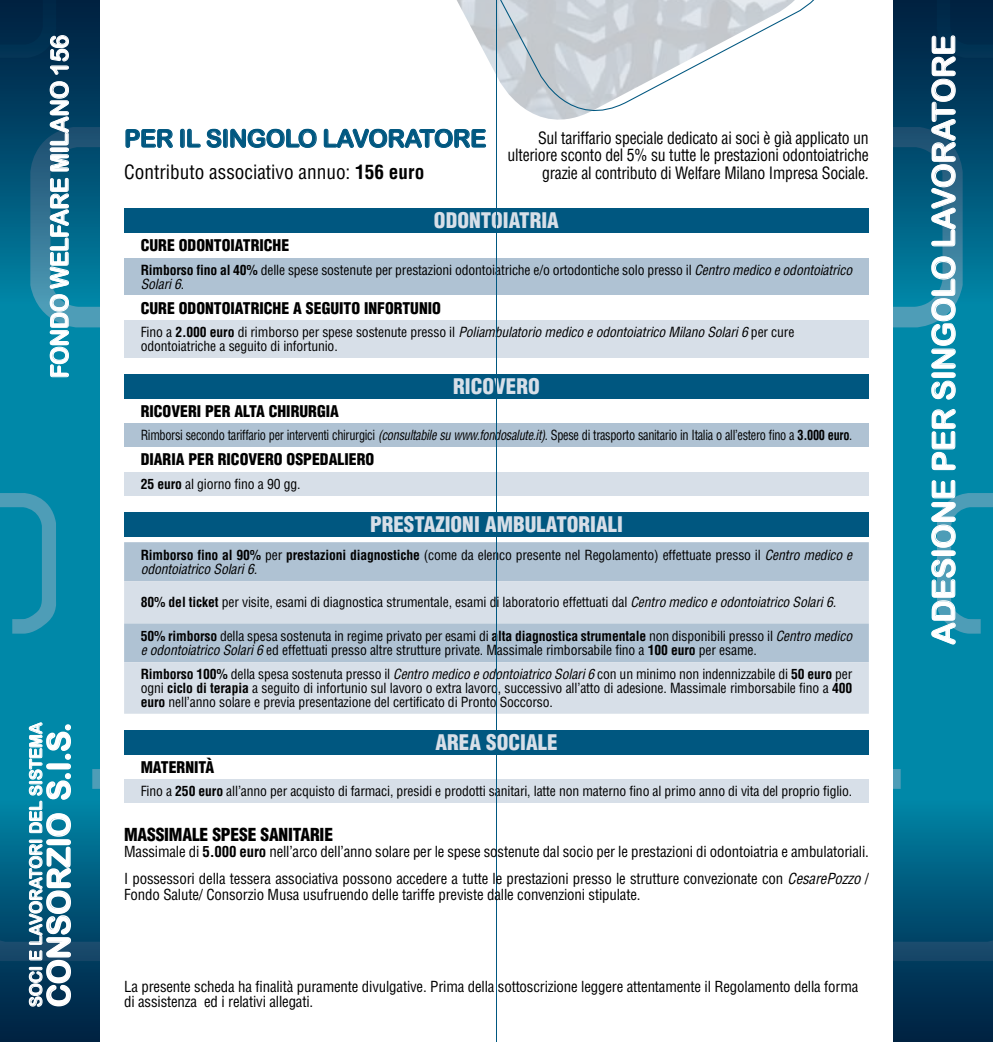
<style>
.page{position:relative;width:993px;height:1042px;background:#fff}
.page>*{position:absolute;margin:0;border:0;box-sizing:border-box;transform-origin:0 0}
.t1{font:31.5px "Arial Rounded MT Bold";letter-spacing:-.01em;color:#fff}
.t2{font:24.5px "Arial Rounded MT Bold";letter-spacing:-.02em;color:#005780}
.t3{font:24.5px "Arial Rounded MT Bold";letter-spacing:-.02em;color:#fff;scale:.96 1}
.t4{font:900 condensed 21px "Helvetica LT Std";color:#d7dfe8}
.t5{font:condensed 19.25px "Helvetica LT Std";color:#000}
.t6{font:900 condensed 17.5px "Helvetica LT Std";letter-spacing:-.01em;color:#000}
.t7{font:17.15px "Arial Rounded MT Bold";letter-spacing:-.01em;color:#fff}
.t8{font:condensed 16.62px/17.5px "Helvetica LT Std";letter-spacing:-.015em;color:#000;text-align:right;scale:.95 1}
.t9{font:900 condensed 15.75px "Helvetica LT Std";color:#000}
.t10{font:condensed 14.88px/15.8px "Helvetica LT Std";letter-spacing:-.01em;color:#000}
.t11{font:condensed 13.65px/14px "Helvetica LT Std";letter-spacing:-.01em;color:#000}
.t12{font:condensed 13.65px "Helvetica LT Std";letter-spacing:-.01em;color:#000;scale:.9 1}
.s1{font-weight:700}
.s2{font-style:italic}
</style>
<div class="page">
<svg style="left:457px;top:0;width:357px;height:120px"></svg>
<div style="left:893px;top:0;width:99px;height:1042px;background:#0088a8"></div>
<svg style="left:893px;top:769px;width:99px;height:273px"></svg>
<div style="left:0;top:0;width:99px;height:1042px;background:#0088a8"></div>
<svg style="left:0;top:493px;width:56px;height:141px"></svg>
<div style="left:0;top:744px;width:99px;height:298px;background:#002647"></div>
<div style="left:124px;top:730px;width:744px;height:25px;background:#005780"></div>
<div style="left:124px;top:779px;width:744px;height:24px;background:#d7dfe8"></div>
<svg style="left:0;top:0;width:99px;height:378px"></svg>
<svg style="left:931px;top:480px;width:61px;height:165px"></svg>
<svg style="left:931px;top:409px;width:25px;height:62px"></svg>
<svg style="left:893px;top:0;width:99px;height:400px"></svg>
<svg style="left:0;top:722px;width:99px;height:285px"></svg>
<div style="left:124px;top:512px;width:744px;height:25px;background:#005780"></div>
<div style="left:124px;top:542px;width:744px;height:39px;background:#afc2d3"></div>
<svg style="left:124px;top:581px;width:744px;height:133px;fill:#d7dfe8"></svg>
<div style="left:124px;top:374px;width:744px;height:25px;background:#005780"></div>
<div style="left:124px;top:424px;width:744px;height:23px;background:#afc2d3"></div>
<div style="left:124px;top:472px;width:744px;height:24px;background:#d7dfe8"></div>
<div style="left:124px;top:208px;width:744px;height:25px;background:#005780"></div>
<div style="left:124px;top:258px;width:744px;height:38px;background:#afc2d3"></div>
<div style="left:124px;top:321px;width:744px;height:37px;background:#d7dfe8"></div>
<hr style="left:496px;top:0;width:1px;height:1042px;background:#005780">
<svg style="left:125px;top:128px;width:192px;height:20px"></svg>
<svg style="left:323px;top:128px;width:163px;height:20px"></svg>
<h2 class="t3" style="left:45px;top:378px;width:359px;rotate:-90deg">FONDO WELFARE MILANO 156</h2>
<h1 class="t1" style="left:924px;top:645px;width:611px;rotate:-90deg">ADESIONE PER SINGOLO LAVORATORE</h1>
<h2 class="t2" style="left:124px;top:124px;width:364px">PER IL SINGOLO LAVORATORE</h2>
<h3 class="t5" style="left:124px;top:160px;width:301px">Contributo associativo annuo: <span class="s1">156 euro</span></h3>
<p class="t8" style="left:507px;top:129px;width:381px">Sul tariffario speciale dedicato ai soci è già applicato un ulteriore sconto del 5% su tutte le prestazioni odontoiatriche grazie al contributo di Welfare Milano Impresa Sociale.</p>
<h3 class="t4" style="left:434px;top:207px;width:126px">ODONTOIATRIA</h3>
<p class="t9" style="left:141px;top:235px;width:150px">CURE ODONTOIATRICHE</p>
<p class="t11" style="left:141px;top:263px;width:712px"><span class="s1">Rimborso fino al 40%</span> delle spese sostenute per prestazioni odontoiatriche e/o ortodontiche solo presso il <span class="s2">Centro medico e odontoiatrico<br>Solari 6</span>.</p>
<p class="t9" style="left:141px;top:298px;width:302px">CURE ODONTOIATRICHE A SEGUITO INFORTUNIO</p>
<p class="t11" style="left:141px;top:325px;width:655px">Fino a <span class="s1">2.000 euro</span> di rimborso per spese sostenute presso il <span class="s2">Poliambulatorio medico e odontoiatrico Milano Solari 6</span> per cure odontoiatriche a seguito di infortunio.</p>
<h3 class="t4" style="left:453px;top:373px;width:88px">RICOVERO</h3>
<p class="t9" style="left:141px;top:401px;width:200px">RICOVERI PER ALTA CHIRURGIA</p>
<p class="t12" style="left:141px;top:427px;width:791px">Rimborsi secondo tariffario per interventi chirurgici <span class="s2">(consultabile su www.fondosalute.it)</span>. Spese di trasporto sanitario in Italia o all’estero fino a <span class="s1">3.000 euro</span>.</p>
<p class="t9" style="left:141px;top:450px;width:235px">DIARIA PER RICOVERO OSPEDALIERO</p>
<p class="t11" style="left:141px;top:477px;width:161px"><span class="s1">25 euro</span> al giorno fino a 90 gg.</p>
<h3 class="t4" style="left:370px;top:511px;width:254px">PRESTAZIONI AMBULATORIALI</h3>
<p class="t11" style="left:141px;top:547px;width:712px"><span class="s1">Rimborso fino al 90%</span> per <span class="s1">prestazioni diagnostiche</span> (come da elenco presente nel Regolamento) effettuate presso il <span class="s2">Centro medico e odontoiatrico Solari 6.</span></p>
<p class="t11" style="left:141px;top:595px;width:696px"><span class="s1">80% del ticket</span> per visite, esami di diagnostica strumentale, esami di laboratorio effettuati dal <span class="s2">Centro medico e odontoiatrico Solari 6.</span></p>
<p class="t11" style="left:141px;top:628px;width:712px"><span class="s1">50% rimborso</span> della spesa sostenuta in regime privato per esami di <span class="s1">alta diagnostica strumentale</span> non disponibili presso il <span class="s2">Centro medico e odontoiatrico Solari 6</span> ed effettuati presso altre strutture private. Massimale rimborsabile fino a <span class="s1">100 euro</span> per esame.</p>
<p class="t11" style="left:141px;top:667px;width:712px;text-align:justify"><span class="s1">Rimborso 100%</span> della spesa sostenuta presso il <span class="s2">Centro medico e odontoiatrico Solari 6</span> con un minimo non indennizzabile di <span class="s1">50 euro</span> per ogni <span class="s1">ciclo di terapia</span> a seguito di infortunio sul lavoro o extra lavoro, successivo all’atto di adesione. Massimale rimborsabile fino a <span class="s1">400 euro</span> nell’anno solare e previa presentazione del certificato di Pronto Soccorso.</p>
<p class="t7" style="left:26px;top:1007px;width:286px;rotate:-90deg">SOCI E LAVORATORI DEL SISTEMA</p>
<h1 class="t1" style="left:40px;top:1007px;width:286px;rotate:-90deg">CONSORZIO S.I.S.</h1>
<h3 class="t4" style="left:435px;top:729px;width:123px">AREA SOCIALE</h3>
<p class="t9" style="left:141px;top:757px;width:75px">MATERNITÀ</p>
<p class="t11" style="left:141px;top:784px;width:712px">Fino a <span class="s1">250 euro</span> all’anno per acquisto di farmaci, presidi e prodotti sanitari, latte non materno fino al primo anno di vita del proprio figlio.</p>
<p class="t6" style="left:124px;top:823px;width:210px">MASSIMALE SPESE SANITARIE</p>
<p class="t10" style="left:124px;top:843px;width:746px">Massimale di <span class="s1">5.000 euro</span> nell’arco dell’anno solare per le spese sostenute dal socio per le prestazioni di odontoiatria e ambulatoriali.</p>
<p class="t10" style="left:124px;top:871px;width:746px">I possessori della tessera associativa possono accedere a tutte le prestazioni presso le strutture convezionate con <span class="s2">CesarePozzo</span> /<br>Fondo Salute/ Consorzio Musa usufruendo delle tariffe previste dalle convenzioni stipulate.</p>
<p class="t10" style="left:124px;top:978px;width:735px">La presente scheda ha finalità puramente divulgative. Prima della sottoscrizione leggere attentamente il Regolamento della forma di assistenza ed i relativi allegati.</p>
</div>
